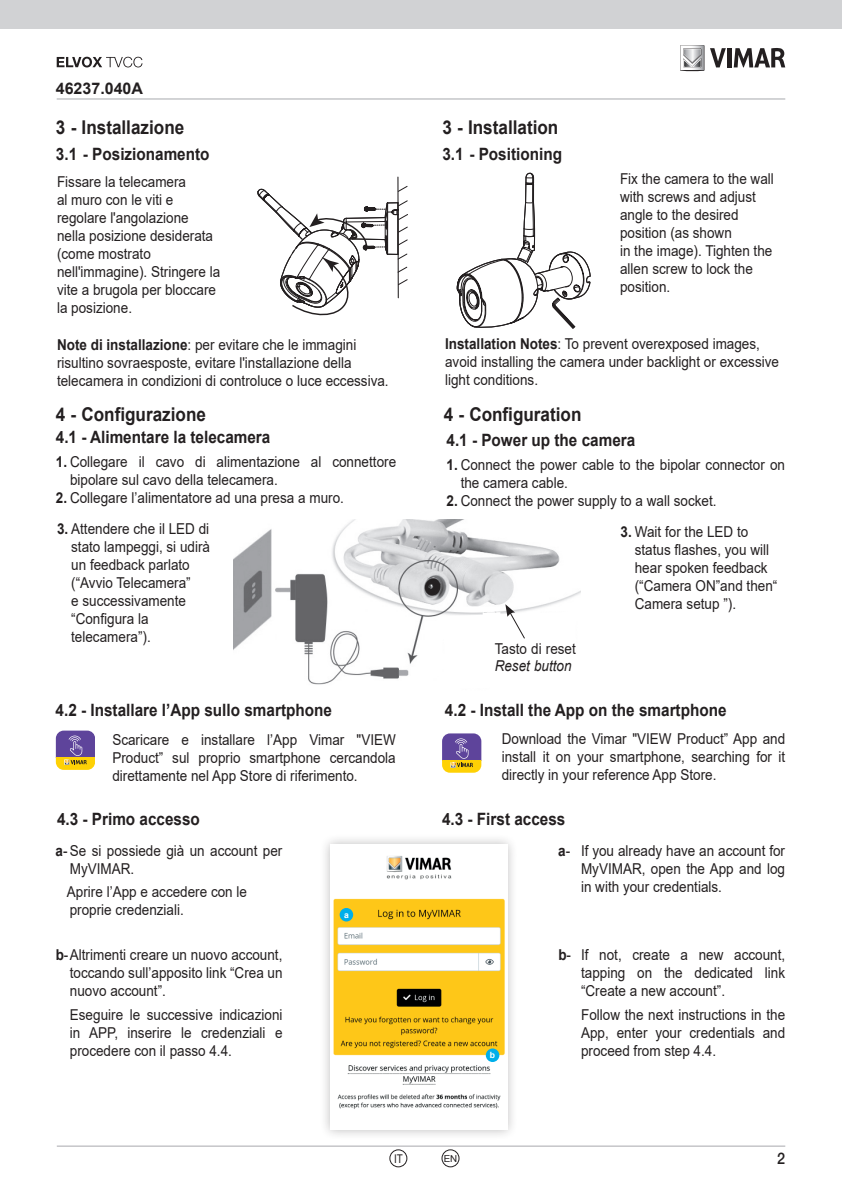
<style>
.page{position:relative;width:842px;height:1191px;background:#fff}
.page>*{position:absolute;margin:0;border:0;box-sizing:border-box;transform-origin:0 0}
.t1{font:700 19px "Arial";color:#231f20;scale:.9 1}
.t2{font:700 17px "Arial";color:#231f20;scale:.9 1}
.t3{font:700 16px "Arial";color:#231f20}
.t4{font:500 16px "Helvetica Neue LT Std";color:#231f20;scale:.9 1}
.t5{font:15px/18px "Arial";color:#231f20;scale:.9 1}
.t6{font:italic 15px "Arial";color:#231f20;scale:.9 1}
.t7{font:12px "Arial Narrow";color:#231f20}
.t8{font:9.6px "Arial Narrow";color:#231f20;scale:1.25 1}
.t9{font:700 8.6px "Arial";color:#fff}
.s1{font-weight:700}
</style>
<div class="page">
<hr style="left:57px;top:1145px;width:728px;height:1px;background:#a8a9ad">
<div style="left:0;top:0;width:842px;height:28px;background:#d1d2d4"></div>
<svg style="left:710px;top:48px;width:16px;height:19px"></svg>
<hr style="left:727px;top:48px;width:4px;height:19px;background:#231f20">
<svg style="left:734px;top:48px;width:51px;height:19px"></svg>
<svg style="left:680px;top:45px;width:24px;height:27px"></svg>
<hr style="left:57px;top:98px;width:728px;height:1px;background:#a8a9ad">
<div style="left:390px;top:1149px;width:17px;height:18px;border:1px solid #231f20;border-radius:50%"></div>
<svg style="left:57px;top:57px;width:86px;height:10px"></svg>
<div style="left:442px;top:1149px;width:17px;height:18px;border:1px solid #231f20;border-radius:50%"></div>
<hr style="left:397px;top:177px;width:2px;height:121px;background:#231f20">
<svg style="left:257px;top:186px;width:151px;height:130px"></svg>
<svg style="left:456px;top:172px;width:135px;height:157px"></svg>
<img style="left:233px;top:519px;width:348px;height:166px">
<svg style="left:443px;top:604px;width:135px;height:81px"></svg>
<div style="left:56px;top:757px;width:39px;height:13px;background:#fed105"></div>
<svg style="left:56px;top:730px;width:39px;height:36px"></svg>
<div style="left:442px;top:760px;width:39px;height:12px;background:#fed105"></div>
<svg style="left:442px;top:733px;width:39px;height:35px"></svg>
<div style="left:320px;top:834px;width:198px;height:306px;background:#231f20;opacity:.3"></div>
<img style="left:331px;top:845px;width:176px;height:284px">
<div style="left:340px;top:908px;width:13px;height:13px;background:#00afea;border-radius:50%"></div>
<div style="left:486px;top:1048px;width:13px;height:14px;background:#00afea;border-radius:50%"></div>
<p class="t3" style="left:56px;top:77px;width:89px">46237.040A</p>
<p class="t1" style="left:56px;top:114px;width:144px">3 - Installazione</p>
<p class="t2" style="left:56px;top:142px;width:172px">3.1 - Posizionamento</p>
<p class="t1" style="left:442px;top:114px;width:130px">3 - Installation</p>
<p class="t2" style="left:442px;top:142px;width:134px">3.1 - Positioning</p>
<p class="t5" style="left:57px;top:172px;width:183px">Fissare la telecamera<br>al muro con le viti e regolare l'angolazione nella posizione desiderata (come mostrato nell'immagine). Stringere la vite a brugola per bloccare la posizione.</p>
<p class="t5" style="left:620px;top:169px;width:172px">Fix the camera to the wall with screws and adjust angle to the desired position (as shown<br>in the image). Tighten the allen screw to lock the position.</p>
<p class="t5" style="left:57px;top:336px;width:370px"><span class="s1">Note di installazione</span>: per evitare che le immagini risultino sovraesposte, evitare l'installazione della telecamera in condizioni di controluce o luce eccessiva.</p>
<p class="t5" style="left:445px;top:335px;width:372px"><span class="s1">Installation Notes</span>: To prevent overexposed images, avoid installing the camera under backlight or excessive light conditions.</p>
<p class="t1" style="left:56px;top:401px;width:168px">4 - Configurazione</p>
<p class="t2" style="left:56px;top:425px;width:240px">4.1 - Alimentare la telecamera</p>
<p class="t5" style="left:70px;top:452px;width:364px;text-indent:-14px"><span class="s1">1.</span> Collegare il cavo di alimentazione al connettore bipolare sul cavo della telecamera.</p>
<p class="t5" style="left:56px;top:488px;width:322px"><span class="s1">2.</span> Collegare l’alimentatore ad una presa a muro.</p>
<p class="t1" style="left:444px;top:401px;width:155px">4 - Configuration</p>
<p class="t2" style="left:446px;top:428px;width:211px">4.1 - Power up the camera</p>
<p class="t5" style="left:461px;top:455px;width:362px;text-indent:-14px"><span class="s1">1.</span> Connect the power cable to the bipolar connector on the camera cable.</p>
<p class="t5" style="left:446px;top:491px;width:302px"><span class="s1">2.</span> Connect the power supply to a wall socket.</p>
<p class="t5" style="left:71px;top:519px;width:156px;text-indent:-14px"><span class="s1">3.</span> Attendere che il LED di stato lampeggi, si udirà un feedback parlato (“Avvio Telecamera”<br>e successivamente “Configura la telecamera”).</p>
<p class="t5" style="left:635px;top:522px;width:160px;text-indent:-14px"><span class="s1">3.</span> Wait for the LED to status flashes, you will hear spoken feedback (“Camera ON”and then“<br>Camera setup ”).</p>
<p class="t5" style="left:495px;top:639px;width:92px">Tasto di reset</p>
<p class="t6" style="left:495px;top:655px;width:87px">Reset button</p>
<p class="t2" style="left:56px;top:698px;width:309px">4.2 - Installare l’App sullo smartphone</p>
<p class="t2" style="left:445px;top:698px;width:314px">4.2 - Install the App on the smartphone</p>
<p class="t5" style="left:112px;top:730px;width:316px;text-align:justify">Scaricare e installare l’App Vimar "VIEW Product” sul proprio smartphone cercandola direttamente nel App Store di riferimento.</p>
<p class="t5" style="left:502px;top:729px;width:316px;text-align:justify">Download the Vimar "VIEW Product” App and install it on your smartphone, searching for it directly in your reference App Store.</p>
<p class="t2" style="left:57px;top:807px;width:160px">4.3 - Primo accesso</p>
<p class="t5" style="left:70px;top:841px;width:238px;text-indent:-14px"><span class="s1">a</span>- Se si possiede già un account per<br>MyVIMAR.</p>
<p class="t5" style="left:67px;top:883px;width:202px">Aprire l’App e accedere con le proprie credenziali.</p>
<p class="t5" style="left:70px;top:945px;width:238px;text-align:justify;text-indent:-14px"><span class="s1">b</span>-Altrimenti creare un nuovo account, toccando sull’apposito link “Crea un nuovo account”.</p>
<p class="t5" style="left:70px;top:1005px;width:238px;text-align:justify">Eseguire le successive indicazioni in APP, inserire le credenziali e procedere con il passo 4.4.</p>
<p class="t9" style="left:344px;top:908px;width:6px">a</p>
<p class="t2" style="left:442px;top:807px;width:139px">4.3 - First access</p>
<p class="t9" style="left:490px;top:1049px;width:7px">b</p>
<p class="t5" style="left:581px;top:841px;width:228px;text-align:justify;text-indent:-23px"><span class="s1">a</span>- If you already have an account for MyVIMAR, open the App and log in with your credentials.</p>
<p class="t5" style="left:581px;top:945px;width:228px;text-align:justify;text-indent:-23px"><span class="s1">b</span>- If not, create a new account, tapping on the dedicated link “Create a new account”.</p>
<p class="t5" style="left:581px;top:1005px;width:228px;text-align:justify">Follow the next instructions in the App, enter your credentials and proceed from step 4.4.</p>
<p class="t7" style="left:394px;top:1149px;width:10px">IT</p>
<p class="t8" style="left:444px;top:1151px;width:12px">EN</p>
<p class="t4" style="left:777px;top:1148px;width:10px">2</p>
</div>
